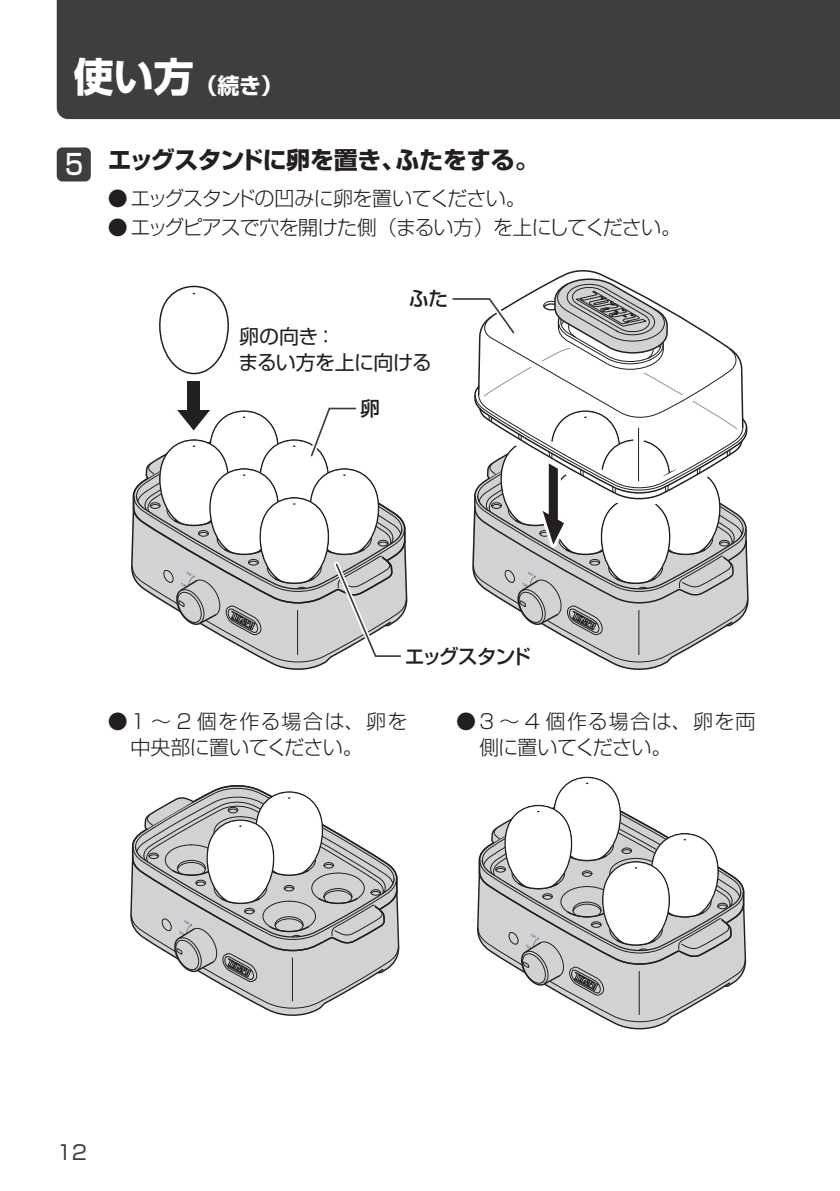
<style>
.page{position:relative;width:840px;height:1191px;background:#fff}
.page>*{position:absolute;margin:0;border:0;box-sizing:border-box;transform-origin:0 0}
.t1{font:700 24px "Shin Go Pro";letter-spacing:-.025em;color:#231f20}
.t2{font:700 22px "Shin Go Pro";color:#fff}
.t3{font:300 20px "Shin Go Pro";letter-spacing:-.035em;color:#231f20}
.t4{font:300 20px/26px "Shin Go Pro";color:#231f20}
.t5{font:20px/26px "Shin Go Pro";letter-spacing:-.03em;color:#231f20}
.t6{font:500 20px "Shin Go Pro";letter-spacing:-.105em;color:#231f20}
.t7{font:500 20px "Shin Go Pro";letter-spacing:-.06em;color:#231f20}
.t8{font:20px "Shin Go Pro";color:#3e3e3f}
.s1{font-size:40px}
.s2{font-weight:500;font-size:28px;color:#fff}
</style>
<div class="page">
<div style="left:57px;top:0;width:782px;height:119px;background:#3e3e3f"></div>
<svg style="left:130px;top:892px;width:188px;height:124px"></svg>
<svg style="left:131px;top:786px;width:269px;height:224px"></svg>
<svg style="left:615px;top:1024px;width:49px;height:6px"></svg>
<svg style="left:477px;top:776px;width:269px;height:248px"></svg>
<svg style="left:131px;top:536px;width:193px;height:134px"></svg>
<svg style="left:613px;top:664px;width:52px;height:6px"></svg>
<div style="left:187px;top:381px;width:13px;height:35px;background:#231f20"></div>
<svg style="left:159px;top:285px;width:70px;height:90px"></svg>
<div style="left:57px;top:147px;width:34px;height:34px;background:#3e3e3f;border-radius:6px"></div>
<svg style="left:452px;top:278px;width:297px;height:386px"></svg>
<svg style="left:132px;top:407px;width:276px;height:257px"></svg>
<p class="t2" style="left:74px;top:68px;width:210px"><span class="s1">使い方</span>（続き）</p>
<p class="t1" style="left:65px;top:141px;width:474px"><span class="s2">5</span> エッグスタンドに卵を置き、ふたをする。</p>
<p class="t3" style="left:108px;top:182px;width:419px">● エッグスタンドの凹みに卵を置いてください。</p>
<p class="t3" style="left:108px;top:211px;width:574px">● エッグピアスで穴を開けた側（まるい方）を上にしてください。</p>
<p class="t7" style="left:408px;top:282px;width:41px">ふた</p>
<p class="t5" style="left:238px;top:321px;width:195px">卵の向き：<br>まるい方を上に向ける</p>
<p class="t7" style="left:360px;top:392px;width:21px">卵</p>
<p class="t6" style="left:404px;top:639px;width:128px">エッグスタンド</p>
<p class="t4" style="left:130px;top:706px;width:278px;text-indent:-23px">● 1 〜 2 個を作る場合は、卵を中央部に置いてください。</p>
<p class="t4" style="left:478px;top:706px;width:278px;text-indent:-23px">● 3 ～ 4 個作る場合は、卵を両側に置いてください。</p>
<p class="t8" style="left:57px;top:1136px;width:32px">12</p>
</div>
